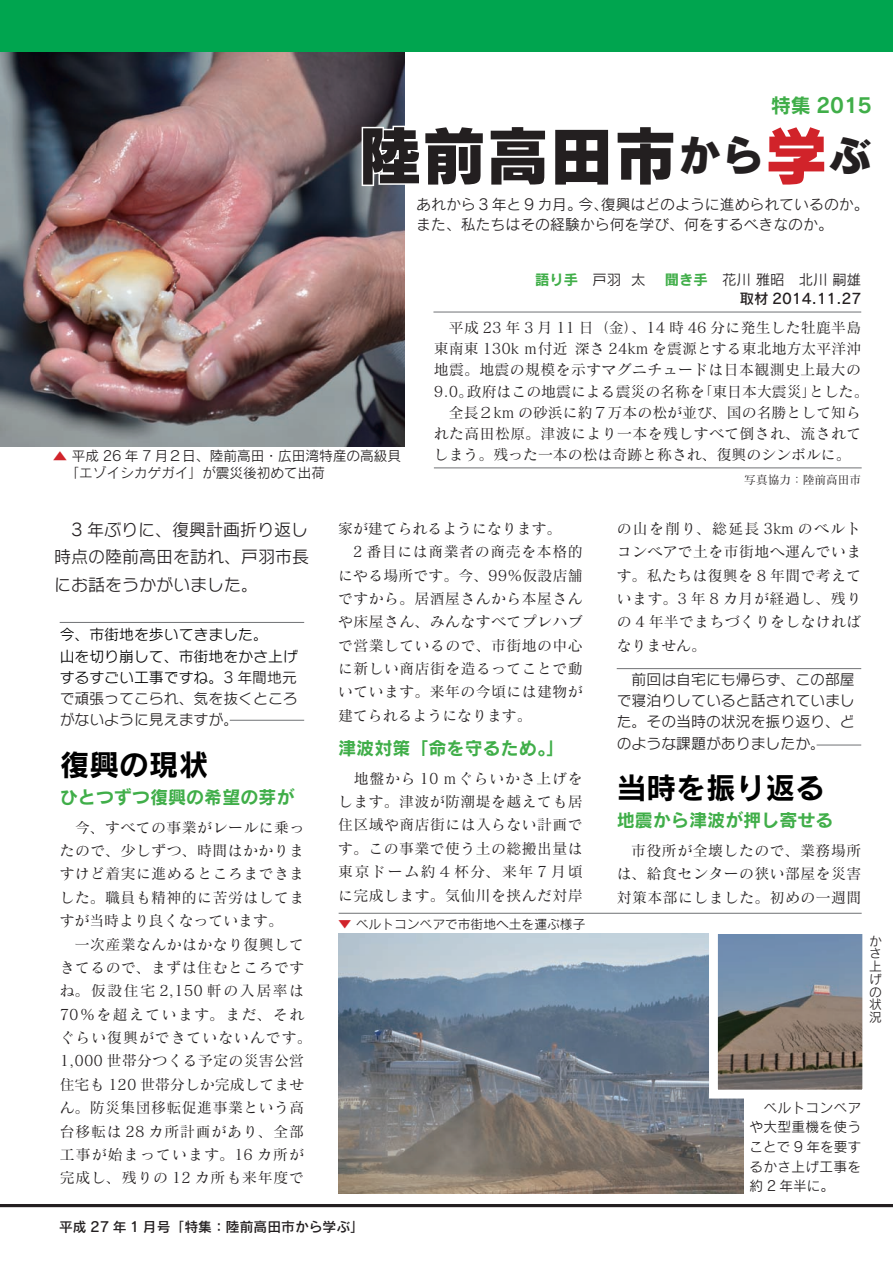
<style>
.page{position:relative;width:893px;height:1263px;background:#fff}
.page>*{position:absolute;margin:0;border:0;box-sizing:border-box;transform-origin:0 0}
.t1{font:63.75px "Rodin Pro EB";color:#231f20}
.t2{font:29.7px "Rodin Pro B";color:#000}
.t3{font:20.25px "Rodin Pro B";color:#40ae49}
.t4{font:18px "Rodin Pro B";color:#40ae49}
.t5{font:16.95px/27.6px "Rodin NTLG Pro M";color:#231f20;text-align:justify}
.t6{font:14.85px/23.4px "Matisse Pro M";letter-spacing:.03em;color:#231f20;text-align:justify}
.t7{font:14.85px/21.3px "Matisse Pro M";letter-spacing:.005em;color:#231f20}
.t8{font:14.85px/21.3px "Rodin NTLG Pro M";color:#000}
.t9{font:14.85px/21.3px "Rodin NTLG Pro M";color:#231f20;text-align:justify}
.t10{font:14.85px/20.2px "Rodin Pro M";color:#231f20}
.t11{font:14.4px "Rodin Pro M";color:#231f20}
.t12{font:14.4px "Rodin Pro DB";color:#231f20}
.t13{font:13.8px/19.6px "Rodin Pro M";color:#231f20;text-align:justify}
.t14{font:13.8px "Rodin Pro DB";color:#231f20}
.t15{font:12.75px/12.8px "Rodin Pro M";color:#231f20}
.t16{font:11.7px "Matisse Pro M";color:#231f20}
.s1{font-size:43.65px}
.s2{color:#d1232a}
.s3{font-family:"Rodin Pro B";color:#40ae49}
.s4{font-family:"Rodin Pro DB"}
.s5{color:#231f20}
</style>
<div class="page">
<img style="left:0;top:51px;width:404px;height:395px">
<div style="left:0;top:0;width:893px;height:51px;background:#00a54f"></div>
<hr style="left:0;top:1204px;width:893px;height:3px;background:#231f20">
<svg style="left:360px;top:124px;width:45px;height:64px"></svg>
<hr style="left:433px;top:311px;width:428px;height:2px;background:#787a7d">
<hr style="left:434px;top:467px;width:428px;height:1px;background:#787a7d">
<img style="left:338px;top:934px;width:405px;height:259px">
<img style="left:719px;top:935px;width:142px;height:153px">
<div style="left:709px;top:925px;width:162px;height:173px;border:9px solid #fff"></div>
<hr style="left:339px;top:913px;width:523px;height:1px;background:#787a7d">
<hr style="left:230px;top:720px;width:74px;height:1px;background:#787a7d">
<hr style="left:60px;top:622px;width:244px;height:1px;background:#787a7d">
<hr style="left:817px;top:744px;width:44px;height:1px;background:#787a7d">
<hr style="left:617px;top:668px;width:244px;height:1px;background:#787a7d">
<h3 class="t3" style="left:771px;top:92px;width:103px">特集 2015</h3>
<h1 class="t1" style="left:358px;top:112px;width:515px">陸前高田市<span class="s1">から</span><span class="s2">学</span><span class="s1">ぶ</span></h1>
<p class="t10" style="left:416px;top:194px;width:454px">あれから 3 年と 9 カ月。今、復興はどのように進められているのか。また、私たちはその経験から何を学び、何をするべきなのか。</p>
<p class="t13" style="left:65px;top:447px;width:337px;line-height:17px;text-indent:-12px"><span class="s2">▲</span> 平成 26 年 7 月２日、陸前高田・広田湾特産の高級貝「エゾイシカゲガイ」が震災後初めて出荷</p>
<p class="t11" style="left:535px;top:270px;width:328px"><span class="s3">語り手</span> 戸羽 太 <span class="s4">　</span><span class="s3">聞き手</span> 花川 雅昭　北川 嗣雄</p>
<p class="t12" style="left:740px;top:289px;width:123px">取材 2014.11.27</p>
<p class="t7" style="left:434px;top:316px;width:436px">　平成 23 年 3 月 11 日（金）、14 時 46 分に発生した牡鹿半島東南東 130k ｍ付近 深さ 24km を震源とする東北地方太平洋沖地震。地震の規模を示すマグニチュードは日本観測史上最大の9.0。政府はこの地震による震災の名称を「東日本大震災」とした。　全長２km の砂浜に約７万本の松が並び、国の名勝として知られた高田松原。津波により一本を残しすべて倒され、流されてしまう。残った一本の松は奇跡と称され、復興のシンボルに。</p>
<p class="t16" style="left:744px;top:473px;width:118px">写真協力：陸前高田市</p>
<p class="t5" style="left:54px;top:515px;width:257px">　3 年ぶりに、復興計画折り返し時点の陸前高田を訪れ、戸羽市長にお話をうかがいました。</p>
<p class="t8" style="left:60px;top:623px;width:240px">今、市街地を歩いてきました。<br>山を切り崩して、市街地をかさ上げするすごい工事ですね。<span class="s5">3 年間地元で頑張ってこられ、気を抜くところがないように見えますが。</span></p>
<h2 class="t2" style="left:60px;top:744px;width:150px">復興の現状</h2>
<p class="t4" style="left:60px;top:785px;width:236px">ひとつずつ復興の希望の芽が</p>
<p class="t6" style="left:60px;top:815px;width:253px;text-align:left">　今、すべての事業がレールに乗ったので、少しずつ、時間はかかりますけど着実に進めるところまできました。職員も精神的に苦労はしてますが当時より良くなっています。<br>　一次産業なんかはかなり復興してきてるので、まずは住むところですね。仮設住宅 2,150 軒の入居率は<br>70％を超えています。まだ、それぐらい復興ができていないんです。<br>1,000 世帯分つくる予定の災害公営住宅も 120 世帯分しか完成してません。防災集団移転促進事業という高台移転は 28 カ所計画があり、全部工事が始まっています。16 カ所が完成し、残りの 12 カ所も来年度で</p>
<p class="t6" style="left:338px;top:516px;width:246px;text-align:left">家が建てられるようになります。　2 番目には商業者の商売を本格的にやる場所です。今、99％仮設店舗ですから。居酒屋さんから本屋さんや床屋さん、みんなすべてプレハブで営業しているので、市街地の中心に新しい商店街を造るってことで動いています。来年の今頃には建物が建てられるようになります。</p>
<p class="t4" style="left:338px;top:736px;width:227px">津波対策「命を守るため。」</p>
<p class="t6" style="left:338px;top:766px;width:246px">　地盤から 10 ｍぐらいかさ上げをします。津波が防潮堤を越えても居住区域や商店街には入らない計画です。この事業で使う土の総搬出量は東京ドーム約４杯分、来年 7 月頃に完成します。気仙川を挟んだ対岸</p>
<p class="t15" style="left:339px;top:917px;width:248px"><span class="s2">▼</span> ベルトコンベアで市街地へ土を運ぶ様子</p>
<p class="t14" style="left:59px;top:1217px;width:306px">平成 27 年 1 月号「特集：陸前高田市から学ぶ」</p>
<p class="t6" style="left:617px;top:516px;width:246px">の山を削り、総延長 3km のベルトコンベアで土を市街地へ運んでいます。私たちは復興を 8 年間で考えています。3 年 8 カ月が経過し、残りの 4 年半でまちづくりをしなければなりません。</p>
<p class="t9" style="left:617px;top:668px;width:240px;text-indent:15px">前回は自宅にも帰らず、この部屋で寝泊りしていると話されていました。その当時の状況を振り返り、どのような課題がありましたか。</p>
<h2 class="t2" style="left:617px;top:768px;width:210px">当時を振り返る</h2>
<p class="t4" style="left:617px;top:808px;width:218px">地震から津波が押し寄せる</p>
<p class="t6" style="left:617px;top:838px;width:246px;text-indent:14px">市役所が全壊したので、業務場所は、給食センターの狭い部屋を災害対策本部にしました。初めの一週間</p>
<p class="t15" style="left:869px;top:934px;width:14px">かさ上げの状況</p>
<p class="t13" style="left:750px;top:1097px;width:113px">　ベルトコンベアや大型重機を使うことで 9 年を要するかさ上げ工事を約 2 年半に。</p>
</div>
